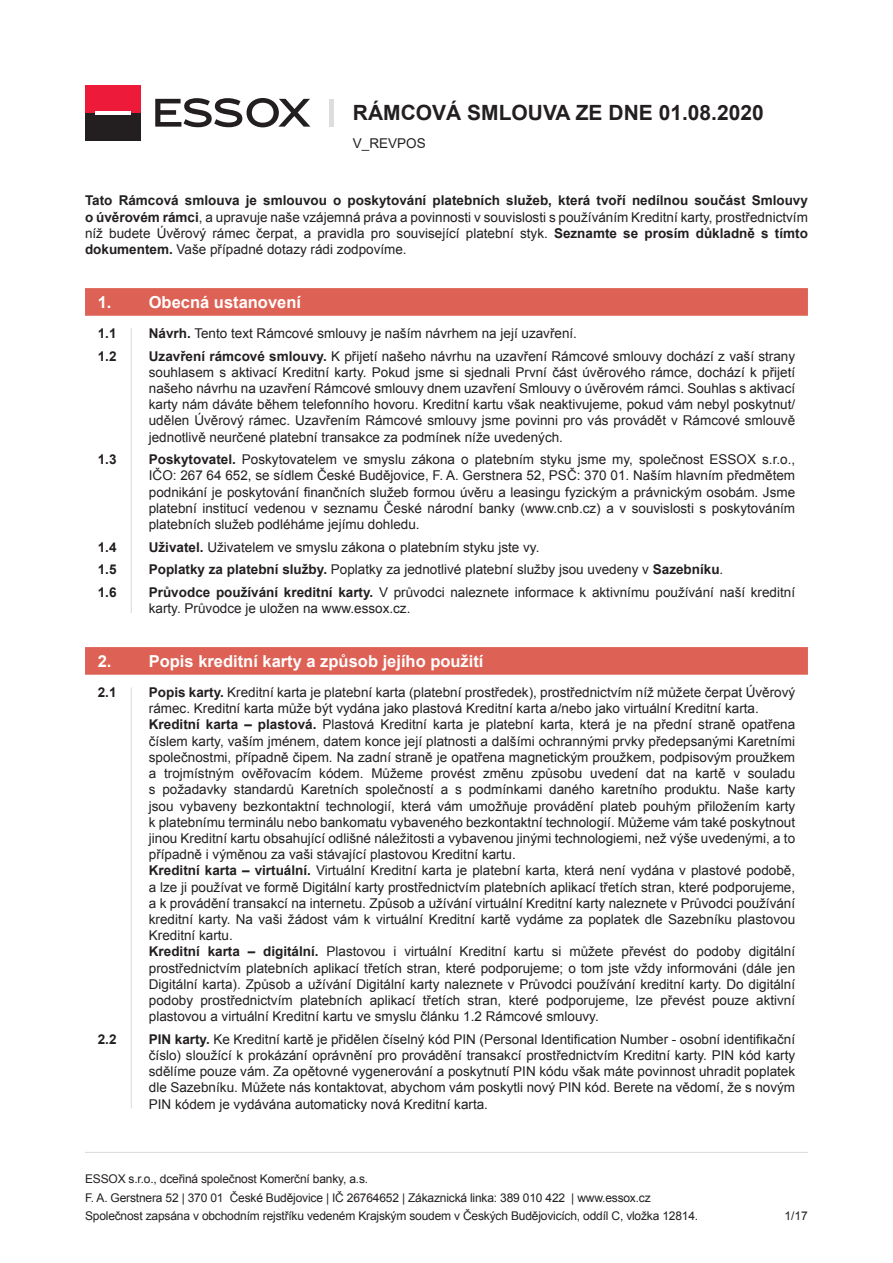
<style>
.page{position:relative;width:893px;height:1263px;background:#fff}
.page>*{position:absolute;margin:0;border:0;box-sizing:border-box;transform-origin:0 0}
.t1{font:700 21px "Arial";color:#231f20}
.t2{font:700 16.5px "Arial";color:#fff}
.t3{font:13.5px/16.2px "Arial";color:#231f20;text-align:justify}
.t4{font:700 13.5px "Arial";color:#231f20}
.t5{font:12px/18.6px "Arial";letter-spacing:-.015em;color:#231f20}
.s1{font-weight:700}
</style>
<div class="page">
<div style="left:85px;top:288px;width:723px;height:28px;background:#dd6154"></div>
<div style="left:85px;top:647px;width:723px;height:28px;background:#dd6154"></div>
<svg style="left:155px;top:98px;width:155px;height:29px"></svg>
<div style="left:85px;top:85px;width:55px;height:28px;background:#ed1a3a"></div>
<div style="left:85px;top:113px;width:55px;height:27px;background:#231f20"></div>
<hr style="left:95px;top:111px;width:36px;height:3px;background:#fff">
<hr style="left:330px;top:99px;width:4px;height:27px;background:#dcdddf">
<hr style="left:85px;top:1152px;width:723px;height:1px;background:#dcdddf">
<hr style="left:131px;top:687px;width:1px;height:421px;background:#dcdddf">
<hr style="left:131px;top:328px;width:1px;height:285px;background:#dcdddf">
<h1 class="t1" style="left:353px;top:99px;width:412px">RÁMCOVÁ SMLOUVA ZE DNE 01.08.2020</h1>
<p class="t3" style="left:353px;top:135px;width:74px">V_REVPOS</p>
<p class="t3" style="left:85px;top:193px;width:724px"><span class="s1">Tato Rámcová smlouva je smlouvou o poskytování platebních služeb, která tvoří nedílnou součást Smlouvy o úvěrovém rámci</span>, a upravuje naše vzájemná práva a povinnosti v souvislosti s používáním Kreditní karty, prostřednictvím níž budete Úvěrový rámec čerpat, a pravidla pro související platební styk. <span class="s1">Seznamte se prosím důkladně s tímto dokumentem.</span> Vaše případné dotazy rádi zodpovíme.</p>
<p class="t2" style="left:98px;top:291px;width:205px">1. Obecná ustanovení</p>
<p class="t4" style="left:98px;top:324px;width:20px">1.1</p>
<p class="t3" style="left:149px;top:325px;width:430px"><span class="s1">Návrh.</span> Tento text Rámcové smlouvy je naším návrhem na její uzavření.</p>
<p class="t4" style="left:98px;top:347px;width:20px">1.2</p>
<p class="t3" style="left:149px;top:348px;width:648px"><span class="s1">Uzavření rámcové smlouvy.</span> K přijetí našeho návrhu na uzavření Rámcové smlouvy dochází z vaší strany souhlasem s aktivací Kreditní karty. Pokud jsme si sjednali První část úvěrového rámce, dochází k přijetí našeho návrhu na uzavření Rámcové smlouvy dnem uzavření Smlouvy o úvěrovém rámci. Souhlas s aktivací karty nám dáváte během telefonního hovoru. Kreditní kartu však neaktivujeme, pokud vám nebyl poskytnut/ udělen Úvěrový rámec. Uzavřením Rámcové smlouvy jsme povinni pro vás provádět v Rámcové smlouvě jednotlivě neurčené platební transakce za podmínek níže uvedených.</p>
<p class="t4" style="left:98px;top:450px;width:20px">1.3</p>
<p class="t3" style="left:149px;top:452px;width:648px"><span class="s1">Poskytovatel.</span> Poskytovatelem ve smyslu zákona o platebním styku jsme my, společnost ESSOX s.r.o., IČO: 267 64 652, se sídlem České Budějovice, F. A. Gerstnera 52, PSČ: 370 01. Naším hlavním předmětem podnikání je poskytování finančních služeb formou úvěru a leasingu fyzickým a právnickým osobám. Jsme platební institucí vedenou v seznamu České národní banky (www.cnb.cz) a v souvislosti s poskytováním platebních služeb podléháme jejímu dohledu.</p>
<p class="t4" style="left:98px;top:538px;width:20px">1.4</p>
<p class="t3" style="left:149px;top:539px;width:392px"><span class="s1">Uživatel.</span> Uživatelem ve smyslu zákona o platebním styku jste vy.</p>
<p class="t4" style="left:98px;top:560px;width:20px">1.5</p>
<p class="t3" style="left:149px;top:561px;width:576px"><span class="s1">Poplatky za platební služby.</span> Poplatky za jednotlivé platební služby jsou uvedeny v <span class="s1">Sazebníku</span>.</p>
<p class="t4" style="left:98px;top:583px;width:20px">1.6</p>
<p class="t3" style="left:149px;top:584px;width:648px"><span class="s1">Průvodce používání kreditní karty.</span> V průvodci naleznete informace k aktivnímu používání naší kreditní karty. Průvodce je uložen na www.essox.cz.</p>
<p class="t2" style="left:98px;top:650px;width:387px">2. Popis kreditní karty a způsob jejího použití</p>
<p class="t4" style="left:98px;top:683px;width:20px">2.1</p>
<p class="t3" style="left:149px;top:684px;width:648px;text-align:left"><span class="s1">Popis karty.</span> Kreditní karta je platební karta (platební prostředek), prostřednictvím níž můžete čerpat Úvěrový rámec. Kreditní karta může být vydána jako plastová Kreditní karta a/nebo jako virtuální Kreditní karta.<br><span class="s1">Kreditní karta – plastová.</span> Plastová Kreditní karta je platební karta, která je na přední straně opatřena číslem karty, vaším jménem, datem konce její platnosti a dalšími ochrannými prvky předepsanými Karetními společnostmi, případně čipem. Na zadní straně je opatřena magnetickým proužkem, podpisovým proužkem a trojmístným ověřovacím kódem. Můžeme provést změnu způsobu uvedení dat na kartě v souladu s požadavky standardů Karetních společností a s podmínkami daného karetního produktu. Naše karty jsou vybaveny bezkontaktní technologií, která vám umožňuje provádění plateb pouhým přiložením karty k platebnímu terminálu nebo bankomatu vybaveného bezkontaktní technologií. Můžeme vám také poskytnout jinou Kreditní kartu obsahující odlišné náležitosti a vybavenou jinými technologiemi, než výše uvedenými, a to případně i výměnou za vaši stávající plastovou Kreditní kartu.<br><span class="s1">Kreditní karta – virtuální.</span> Virtuální Kreditní karta je platební karta, která není vydána v plastové podobě, a lze ji používat ve formě Digitální karty prostřednictvím platebních aplikací třetích stran, které podporujeme, a k provádění transakcí na internetu. Způsob a užívání virtuální Kreditní karty naleznete v Průvodci používání kreditní karty. Na vaši žádost vám k virtuální Kreditní kartě vydáme za poplatek dle Sazebníku plastovou Kreditní kartu.<br><span class="s1">Kreditní karta – digitální.</span> Plastovou i virtuální Kreditní kartu si můžete převést do podoby digitální prostřednictvím platebních aplikací třetích stran, které podporujeme; o tom jste vždy informováni (dále jen Digitální karta). Způsob a užívání Digitální karty naleznete v Průvodci používání kreditní karty. Do digitální podoby prostřednictvím platebních aplikací třetích stran, které podporujeme, lze převést pouze aktivní plastovou a virtuální Kreditní kartu ve smyslu článku 1.2 Rámcové smlouvy.</p>
<p class="t4" style="left:98px;top:1030px;width:20px">2.2</p>
<p class="t3" style="left:149px;top:1031px;width:648px"><span class="s1">PIN karty.</span> Ke Kreditní kartě je přidělen číselný kód PIN (Personal Identification Number - osobní identifikační číslo) sloužící k prokázání oprávnění pro provádění transakcí prostřednictvím Kreditní karty. PIN kód karty sdělíme pouze vám. Za opětovné vygenerování a poskytnutí PIN kódu však máte povinnost uhradit poplatek dle Sazebníku. Můžete nás kontaktovat, abychom vám poskytli nový PIN kód. Berete na vědomí, že s novým PIN kódem je vydávána automaticky nová Kreditní karta.</p>
<p class="t5" style="left:85px;top:1170px;width:615px">ESSOX s.r.o., dceřiná společnost Komerční banky, a.s.<br>F. A. Gerstnera 52 | 370 01 České Budějovice | IČ 26764652 | Zákaznická linka: 389 010 422 | www.essox.cz<br>Společnost zapsána v obchodním rejstříku vedeném Krajským soudem v Českých Budějovicích, oddíl C, vložka 12814.</p>
<p class="t5" style="left:785px;top:1207px;width:25px">1/17</p>
</div>
